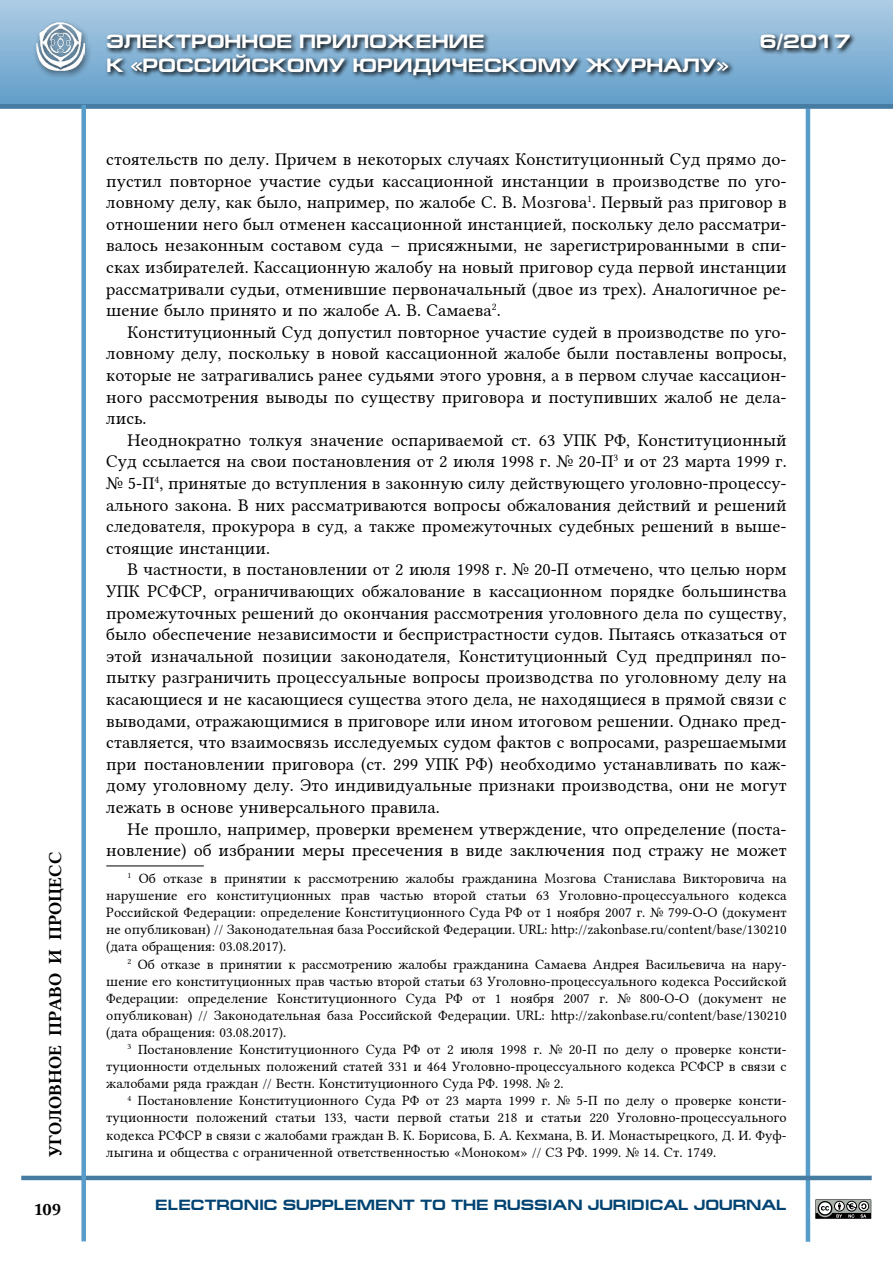
<style>
.page{position:relative;width:893px;height:1263px;background:#fff}
.page>*{position:absolute;margin:0;border:0;box-sizing:border-box;transform-origin:0 0}
.t1{font:700 19.5px "Europe Ext";color:#fff}
.t2{font:18px/21.6px "Lin Libertine";color:#000;text-align:justify}
.t3{font:18px "Lin Libertine B";color:#000}
.t4{font:700 15px "Europe Ext";color:#004371}
.t5{font:14.25px/17.1px "Lin Libertine";color:#000;text-align:justify}
</style>
<div class="page">
<hr style="left:806px;top:91px;width:4px;height:1151px;background:#589cca">
<hr style="left:21px;top:1176px;width:851px;height:4px;background:#467ba2">
<div style="left:0;top:0;width:893px;height:106px;background:linear-gradient(to bottom,#aecce4,#619dc9)"></div>
<div style="left:0;top:104px;width:893px;height:5px;background:#467ba2"></div>
<div style="left:81px;top:105px;width:5px;height:1136px;background:#589cca"></div>
<div style="left:33px;top:19px;width:59px;height:60px;background:#000;opacity:.63"></div>
<img style="left:37px;top:23px;width:47px;height:47px">
<svg style="left:105px;top:31px;width:751px;height:50px"></svg>
<svg style="left:815px;top:1199px;width:57px;height:20px"></svg>
<hr style="left:106px;top:865px;width:98px;height:1px;background:#000">
<p class="t3" style="left:43px;top:1157px;width:307px;rotate:-90deg">УГОЛОВНОЕ ПРАВО И ПРОЦЕСС</p>
<p class="t3" style="left:33px;top:1197px;width:29px">109</p>
<p class="t1" style="left:106px;top:31px;width:380px">ЭЛЕКТРОННОЕ ПРИЛОЖЕНИЕ</p>
<p class="t1" style="left:760px;top:31px;width:92px">6/2017</p>
<p class="t1" style="left:106px;top:54px;width:624px">К «РОССИЙСКОМУ ЮРИДИЧЕСКОМУ ЖУРНАЛУ»</p>
<p class="t2" style="left:106px;top:146px;width:682px">стоятельств по делу. Причем в некоторых случаях Конституционный Суд прямо до&shy;пустил повторное участие судьи кассационной инстанции в производстве по уго&shy;ловному делу, как было, например, по жалобе С. В. Мозгова<sup>1</sup>. Первый раз приговор в отношении него был отменен кассационной инстанцией, поскольку дело рассматри&shy;валось незаконным составом суда – присяжными, не зарегистрированными в спи&shy;сках избирателей. Кассационную жалобу на новый приговор суда первой инстанции рассматривали судьи, отменившие первоначальный (двое из трех). Аналогичное ре&shy;шение было принято и по жалобе А. В. Самаева<sup>2</sup>.</p>
<p class="t2" style="left:106px;top:319px;width:682px;text-indent:21px">Конституционный Суд допустил повторное участие судей в производстве по уго&shy;ловному делу, поскольку в новой кассационной жалобе были поставлены вопросы, которые не затрагивались ранее судьями этого уровня, а в первом случае кассацион&shy;ного рассмотрения выводы по существу приговора и поступивших жалоб не дела&shy;лись.</p>
<p class="t2" style="left:106px;top:427px;width:682px;text-indent:21px">Неоднократно толкуя значение оспариваемой ст. 63 УПК РФ, Конституционный Суд ссылается на свои постановления от 2 июля 1998 г. № 20-П<sup>3</sup> и от 23 марта 1999 г. № 5-П<sup>4</sup>, принятые до вступления в законную силу действующего уголовно-процессу&shy;ального закона. В них рассматриваются вопросы обжалования действий и решений следователя, прокурора в суд, а также промежуточных судебных решений в выше&shy;стоящие инстанции.</p>
<p class="t2" style="left:106px;top:557px;width:682px;text-indent:21px">В частности, в постановлении от 2 июля 1998 г. № 20-П отмечено, что целью норм УПК РСФСР, ограничивающих обжалование в кассационном порядке большинства промежуточных решений до окончания рассмотрения уголовного дела по существу, было обеспечение независимости и беспристрастности судов. Пытаясь отказаться от этой изначальной позиции законодателя, Конституционный Суд предпринял по&shy;пытку разграничить процессуальные вопросы производства по уголовному делу на касающиеся и не касающиеся существа этого дела, не находящиеся в прямой связи с выводами, отражающимися в приговоре или ином итоговом решении. Однако пред&shy;ставляется, что взаимосвязь исследуемых судом фактов с вопросами, разрешаемыми при постановлении приговора (ст. 299 УПК РФ) необходимо устанавливать по каж&shy;дому уголовному делу. Это индивидуальные признаки производства, они не могут лежать в основе универсального правила.</p>
<p class="t2" style="left:106px;top:816px;width:682px;text-align:right">Не прошло, например, проверки временем утверждение, что определение (поста&shy;новление) об избрании меры пресечения в виде заключения под стражу не может</p>
<p class="t5" style="left:106px;top:868px;width:682px;text-indent:21px"><sup>1</sup> Об отказе в принятии к рассмотрению жалобы гражданина Мозгова Станислава Викторовича на нарушение его конституционных прав частью второй статьи 63 Уголовно-процессуального кодекса Российской Федерации: определение Конституционного Суда РФ от 1 ноября 2007 г. № 799-О-О (документ не опубликован) // Законодательная база Российской Федерации. URL: http://zakonbase.ru/content/base/130210 (дата обращения: 03.08.2017).</p>
<p class="t5" style="left:106px;top:954px;width:682px;text-indent:21px"><sup>2</sup> Об отказе в принятии к рассмотрению жалобы гражданина Самаева Андрея Васильевича на нару&shy;шение его конституционных прав частью второй статьи 63 Уголовно-процессуального кодекса Российской Федерации: определение Конституционного Суда РФ от 1 ноября 2007 г. № 800-О-О (документ не опубликован) // Законодательная база Российской Федерации. URL: http://zakonbase.ru/content/base/130210 (дата обращения: 03.08.2017).</p>
<p class="t5" style="left:106px;top:1039px;width:682px;text-indent:21px"><sup>3</sup> Постановление Конституционного Суда РФ от 2 июля 1998 г. № 20-П по делу о проверке консти&shy;туционности отдельных положений статей 331 и 464 Уголовно-процессуального кодекса РСФСР в связи с жалобами ряда граждан // Вестн. Конституционного Суда РФ. 1998. № 2.</p>
<p class="t5" style="left:106px;top:1090px;width:682px;text-indent:21px"><sup>4</sup> Постановление Конституционного Суда РФ от 23 марта 1999 г. № 5-П по делу о проверке консти&shy;туционности положений статьи 133, части первой статьи 218 и статьи 220 Уголовно-процессуального кодекса РСФСР в связи с жалобами граждан В. К. Борисова, Б. А. Кехмана, В. И. Монастырецкого, Д. И. Фуф&shy;лыгина и общества с ограниченной ответственностью «Моноком» // СЗ РФ. 1999. № 14. Ст. 1749.</p>
<p class="t4" style="left:155px;top:1196px;width:633px">ELECTRONIC SUPPLEMENT TO THE RUSSIAN JURIDICAL JOURNAL</p>
</div>
